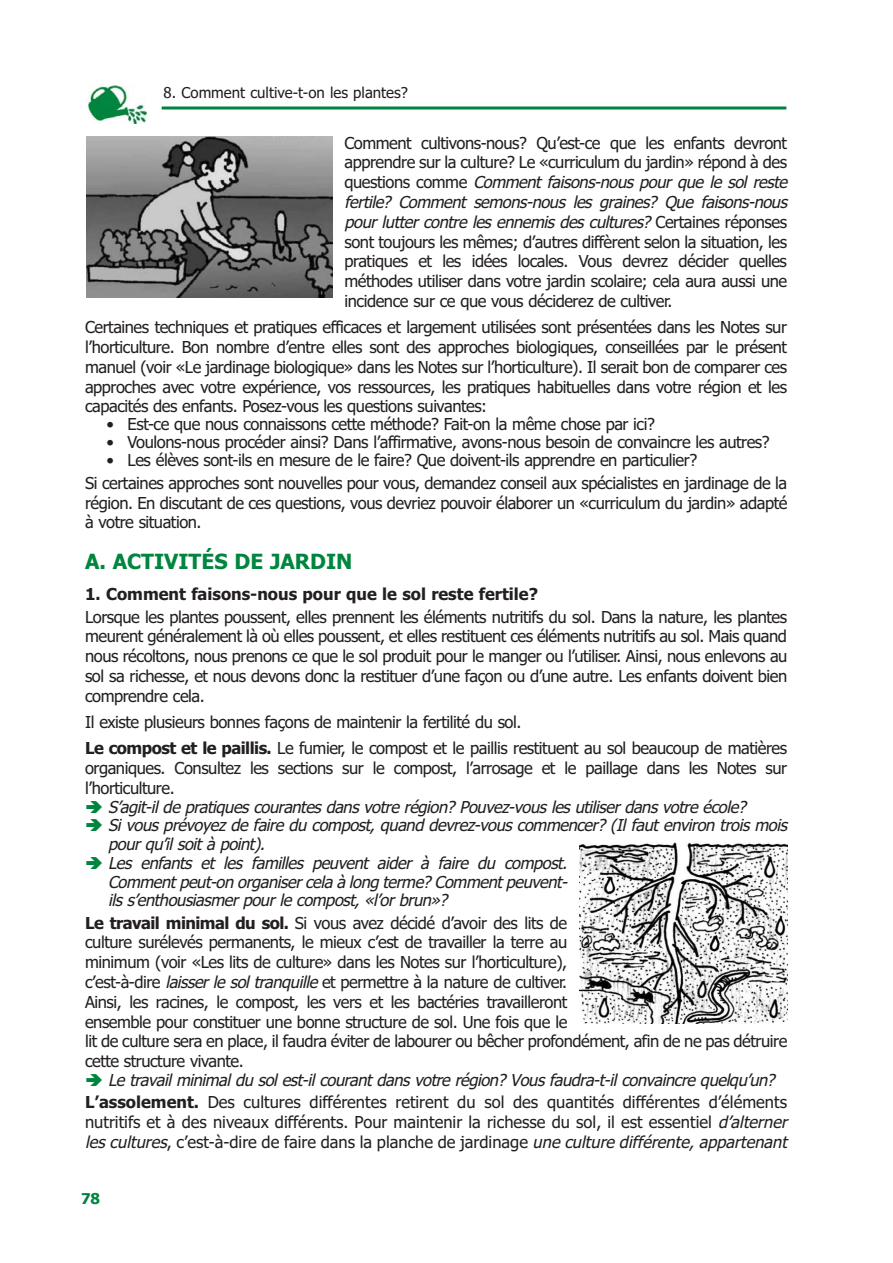
<style>
.page{position:relative;width:893px;height:1263px;background:#fff}
.page>*{position:absolute;margin:0;border:0;box-sizing:border-box;transform-origin:0 0}
.t1{font:700 21px "Tahoma";color:#00853f}
.t2{font:16.5px/19.8px "Tahoma";letter-spacing:-.025em;color:#231f20}
.t3{font:italic 16.5px/18.8px "Tahoma";letter-spacing:-.025em;color:#231f20}
.t4{font:16.5px/19.8px "Tahoma";color:#231f20}
.t5{font:700 16.5px "Tahoma";color:#231f20}
.t6{font:15px "Tahoma";color:#231f20}
.t7{font:700 15px "Tahoma";color:#00853f}
.s1{font-style:italic}
.s2{font-weight:700}
.s3{font-weight:700;font-style:normal}
.s4{font-style:normal}
</style>
<div class="page">
<svg style="left:162px;top:106px;width:624px;height:4px;background:#3fa36e"></svg>
<svg style="left:88px;top:85px;width:59px;height:39px"></svg>
<img style="left:86px;top:136px;width:246px;height:162px">
<img style="left:579px;top:842px;width:208px;height:182px">
<p class="t6" style="left:164px;top:87px;width:246px">8. Comment cultive-t-on les plantes?</p>
<p class="t2" style="left:344px;top:134px;width:447px">Comment cultivons-nous? Qu’est-ce que les enfants devront apprendre sur la culture? Le «curriculum du jardin» répond à des q u e s t i o n s c o m m e <span class="s1">Comment faisons-nous pour que le sol reste fertile? Comment semons-nous les graines? Que faisons-nous pour lutter contre les ennemis des cultures?</span> C e r t a i n e s r é p o n s e s sont toujours les mêmes; d’autres diffèrent selon la situation, les pratiques et les idées locales. Vous devrez décider quelles méthodes utiliser dans votre jardin scolaire; cela aura aussi une incidence sur ce que vous déciderez de cultiver.</p>
<p class="t2" style="left:85px;top:319px;width:703px;text-align:justify">Certaines techniques et pratiques efficaces et largement utilisées sont présentées dans les Notes sur l’horticulture. Bon nombre d’entre elles sont des approches biologiques, conseillées par le présent manuel (voir «Le jardinage biologique» dans les Notes sur l’horticulture). Il serait bon de comparer ces approches avec votre expérience, vos ressources, les pratiques habituelles dans votre région et les capacités des enfants. Posez-vous les questions suivantes:</p>
<p class="t2" style="left:106px;top:416px;width:550px">• Est-ce que nous connaissons cette méthode? Fait-on la même chose par ici?</p>
<p class="t2" style="left:106px;top:434px;width:664px">• Voulons-nous procéder ainsi? Dans l’affirmative, avons-nous besoin de convaincre les autres?</p>
<p class="t2" style="left:85px;top:451px;width:703px;line-height:22.4px;text-indent:21px">• Les élèves sont-ils en mesure de le faire? Que doivent-ils apprendre en particulier?<br>Si certaines approches sont nouvelles pour vous, demandez conseil aux spécialistes en jardinage de la</p>
<p class="t2" style="left:85px;top:494px;width:703px">région. En discutant de ces questions, vous devriez pouvoir élaborer un «curriculum du jardin» adapté à votre situation.</p>
<p class="t1" style="left:85px;top:553px;width:269px">A. ACTIVITÉS DE JARDIN</p>
<p class="t5" style="left:85px;top:588px;width:454px">1. Comment faisons-nous pour que le sol reste fertile?</p>
<p class="t2" style="left:85px;top:608px;width:703px;text-align:justify">Lorsque les plantes poussent, elles prennent les éléments nutritifs du sol. Dans la nature, les plantes meurent généralement là où elles poussent, et elles restituent ces éléments nutritifs au sol. Mais quand nous récoltons, nous prenons ce que le sol produit pour le manger ou l’utiliser. Ainsi, nous enlevons au sol sa richesse, et nous devons donc la restituer d’une façon ou d’une autre. Les enfants doivent bien comprendre cela.</p>
<p class="t2" style="left:85px;top:710px;width:703px;line-height:26.2px">Il existe plusieurs bonnes façons de maintenir la fertilité du sol.<br><span class="s2">Le compost et le paillis.</span> Le fumier, le compost et le paillis restituent au sol beaucoup de matières</p>
<p class="t2" style="left:85px;top:760px;width:703px">organiques. Consultez les sections sur le compost, l’arrosage et le paillage dans les Notes sur l’horticulture.</p>
<p class="t3" style="left:108px;top:799px;width:683px">S’agit-il de pratiques courantes dans votre région? Pouvez-vous les utiliser dans votre école?<br>Si vous prévoyez de faire du compost, quand devrez-vous commencer? (Il faut environ trois mois pour qu’il soit à point).<br>Les enfants et les familles peuvent aider à faire du compost.<br>Commentpeut-on organisercela à long terme? Commentpeuvent-<br>ils s’enthousiasmer pour le compost, «l’or brun»?</p>
<p class="t2" style="left:85px;top:914px;width:703px"><span class="s2">Le travail minimal du sol.</span> Si vous avez décidé d’avoir des lits de<br>culture surélevés permanents, le mieux c’est de travailler la terre au<br>minimum (voir «Les lits de culture» dans les Notes sur l’horticulture),<br>c’est-à-dire <span class="s1">laisser le sol tranquille</span> et permettre à la nature de cultiver.<br>Ainsi, les racines, le compost, les vers et les bactéries travailleront<br>ensemble pour constituer une bonne structure de sol. Une fois que le<br>lit de culture sera en place, il faudra éviter de labourer ou bêcher profondément, afin de ne pas détruire cette structure vivante.</p>
<p class="t3" style="left:85px;top:1070px;width:703px;line-height:22.4px;text-indent:23px">Le travail minimal du sol est-il courant dans votre région? Vous faudra-t-il convaincre quelqu’un?<br><span class="s3">L’assolement.</span> <span class="s4">Des cultures différentes retirent du sol des quantités différentes d’éléments</span></p>
<p class="t4" style="left:85px;top:1114px;width:706px">nutritifs et à des niveaux différents. Pour maintenir la richesse du sol, il est essentiel <span class="s1">d’alterner les cultures</span>, c’est-à-dire de faire dans la planche de jardinage <span class="s1">une culture différente, appartenant</span></p>
<p class="t7" style="left:81px;top:1193px;width:21px">78</p>
</div>
